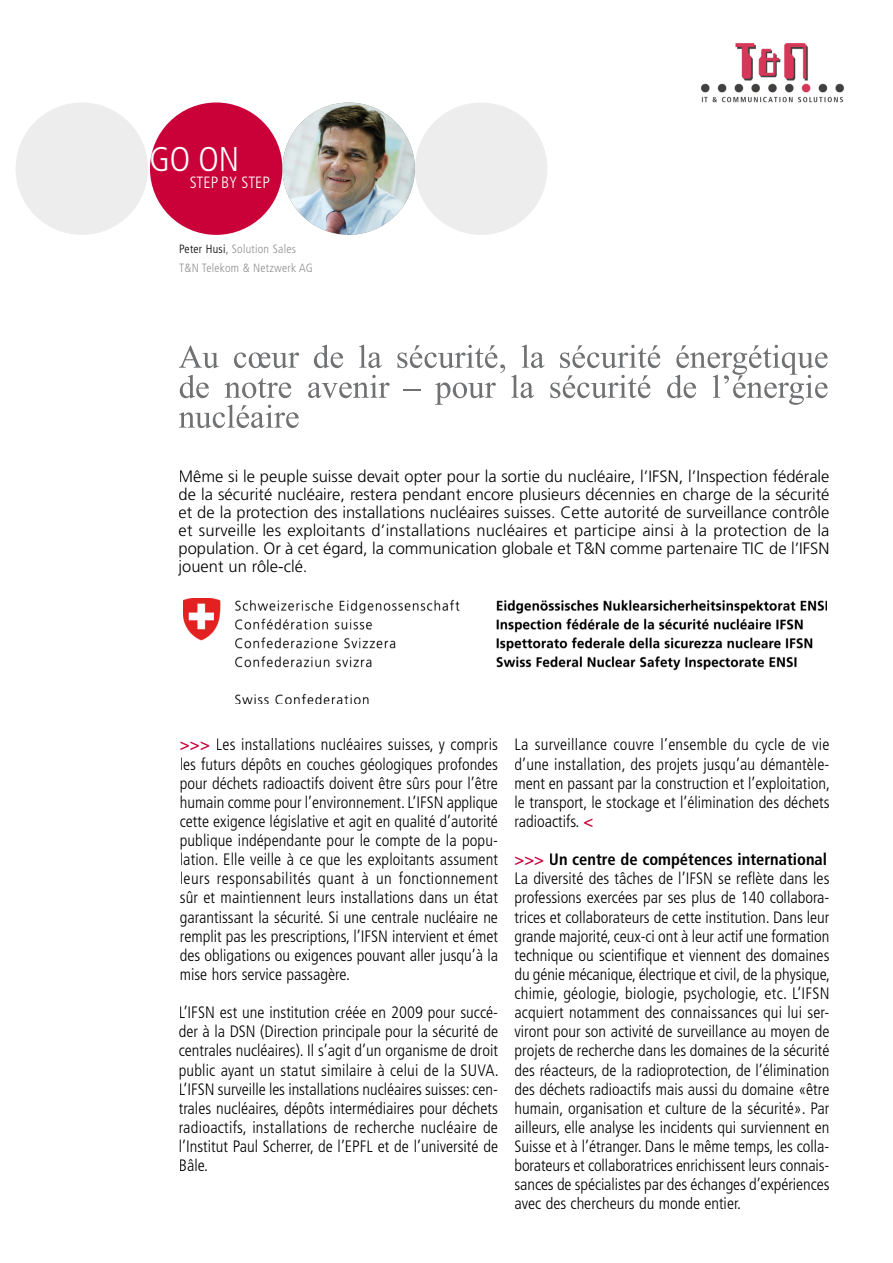
<style>
.page{position:relative;width:893px;height:1263px;background:#fff}
.page>*{position:absolute;margin:0;border:0;box-sizing:border-box;transform-origin:0 0}
.t1{font:300 condensed 34.35px "Frutiger LT Std";color:#fff}
.t2{font:300 condensed 16.5px/19px "Frutiger LT Std";color:#000;text-align:justify}
.t3{font:300 16.5px/18px "Frutiger LT Std";color:#000;text-align:justify}
.t4{font:300 condensed 16.35px "Frutiger LT Std";color:#fff}
.t5{font:300 condensed 12px/19px "Frutiger LT Std";letter-spacing:.02em;color:#8f9092}
.s1{color:#000}
.s2{color:#58585a}
.s3{font-weight:700;color:#c90039}
.s4{font-weight:700}
</style>
<div class="page">
<div style="left:415px;top:103px;width:132px;height:132px;background:#ededee;border-radius:50%"></div>
<div style="left:150px;top:103px;width:132px;height:132px;background:#ca0039;border-radius:50%"></div>
<img style="left:700px;top:43px;width:145px;height:60px">
<div style="left:16px;top:103px;width:132px;height:132px;background:#ededee;border-radius:50%"></div>
<img style="left:282px;top:103px;width:133px;height:132px;border-radius:50%">
<svg style="left:179px;top:345px;width:40px;height:23px"></svg>
<svg style="left:234px;top:352px;width:65px;height:16px"></svg>
<svg style="left:314px;top:345px;width:29px;height:23px"></svg>
<svg style="left:359px;top:345px;width:23px;height:23px"></svg>
<svg style="left:397px;top:345px;width:108px;height:28px"></svg>
<svg style="left:521px;top:345px;width:23px;height:23px"></svg>
<svg style="left:560px;top:345px;width:100px;height:23px"></svg>
<svg style="left:180px;top:375px;width:29px;height:23px"></svg>
<svg style="left:224px;top:378px;width:67px;height:20px"></svg>
<svg style="left:308px;top:375px;width:81px;height:23px"></svg>
<svg style="left:403px;top:389px;width:18px;height:1px"></svg>
<svg style="left:435px;top:383px;width:61px;height:22px"></svg>
<svg style="left:511px;top:375px;width:23px;height:23px"></svg>
<svg style="left:550px;top:375px;width:100px;height:23px"></svg>
<svg style="left:667px;top:345px;width:160px;height:60px"></svg>
<svg style="left:179px;top:405px;width:119px;height:23px"></svg>
<img style="left:183px;top:598px;width:643px;height:106px">
<h1 class="t1" style="left:149px;top:145px;width:91px">GO ON</h1>
<p class="t4" style="left:190px;top:176px;width:82px">STEP BY STEP</p>
<p class="t5" style="left:179px;top:240px;width:135px"><span class="s1">Peter Husi</span><span class="s2">,</span> Solution Sales<br>T&amp;N Telekom &amp; Netzwerk AG</p>
<p class="t3" style="left:178px;top:469px;width:652px">Même si le peuple suisse devait opter pour la sortie du nucléaire, l’IFSN, l’Inspection fédérale de la sécurité nucléaire, restera pendant encore plusieurs décennies en charge de la sécurité et de la protection des installations nucléaires suisses. Cette autorité de surveillance contrôle et surveille les exploitants d’installations nucléaires et participe ainsi à la protection de la population. Or à cet égard, la communication globale et T&amp;N comme partenaire TIC de l’IFSN jouent un rôle-clé.</p>
<p class="t2" style="left:180px;top:736px;width:320px"><span class="s3">&gt;&gt;&gt;</span> Les installations nucléaires suisses, y compris les futurs dépôts en couches géologiques profondes pour déchets radioactifs doivent être sûrs pour l’être humain comme pour l’environnement. L’IFSN applique cette exigence législative et agit en qualité d’autorité publique indépendante pour le compte de la popu&shy;lation. Elle veille à ce que les exploitants assument leurs responsabilités quant à un fonctionnement sûr et maintiennent leurs installations dans un état garantissant la sécurité. Si une centrale nucléaire ne remplit pas les prescriptions, l’IFSN intervient et émet des obligations ou exigences pouvant aller jusqu’à la mise hors service passagère.</p>
<p class="t2" style="left:179px;top:1004px;width:321px">L’IFSN est une institution créée en 2009 pour succé&shy;der à la DSN (Direction principale pour la sécurité de centrales nucléaires). Il s’agit d’un organisme de droit public ayant un statut similaire à celui de la SUVA.<br>L’IFSN surveille les installations nucléaires suisses: cen&shy;trales nucléaires, dépôts intermédiaires pour déchets radioactifs, installations de recherche nucléaire de l’Institut Paul Scherrer, de l’EPFL et de l’université de Bâle.</p>
<p class="t2" style="left:514px;top:736px;width:317px">La surveillance couvre l’ensemble du cycle de vie d’une installation, des projets jusqu’au démantèle&shy;ment en passant par la construction et l’exploitation, le transport, le stockage et l’élimination des déchets radioactifs. <span class="s3">&lt;</span></p>
<p class="t2" style="left:514px;top:851px;width:317px;text-align:left"><span class="s3">&gt;&gt;&gt;</span> <span class="s4">Un centre de compétences international </span>La diversité des tâches de l’IFSN se reflète dans les professions exercées par ses plus de 140 collabora&shy;trices et collaborateurs de cette institution. Dans leur grande majorité, ceux-ci ont à leur actif une formation technique ou scientifique et viennent des domaines du génie mécanique, électrique et civil, de la physique, chimie, géologie, biologie, psychologie, etc. L’IFSN acquiert notamment des connaissances qui lui ser&shy;viront pour son activité de surveillance au moyen de projets de recherche dans les domaines de la sécurité des réacteurs, de la radioprotection, de l’élimination des déchets radioactifs mais aussi du domaine «être humain, organisation et culture de la sécurité». Par ailleurs, elle analyse les incidents qui surviennent en Suisse et à l’étranger. Dans le même temps, les colla&shy;borateurs et collaboratrices enrichissent leurs connais&shy;sances de spécialistes par des échanges d’expériences avec des chercheurs du monde entier.</p>
</div>
